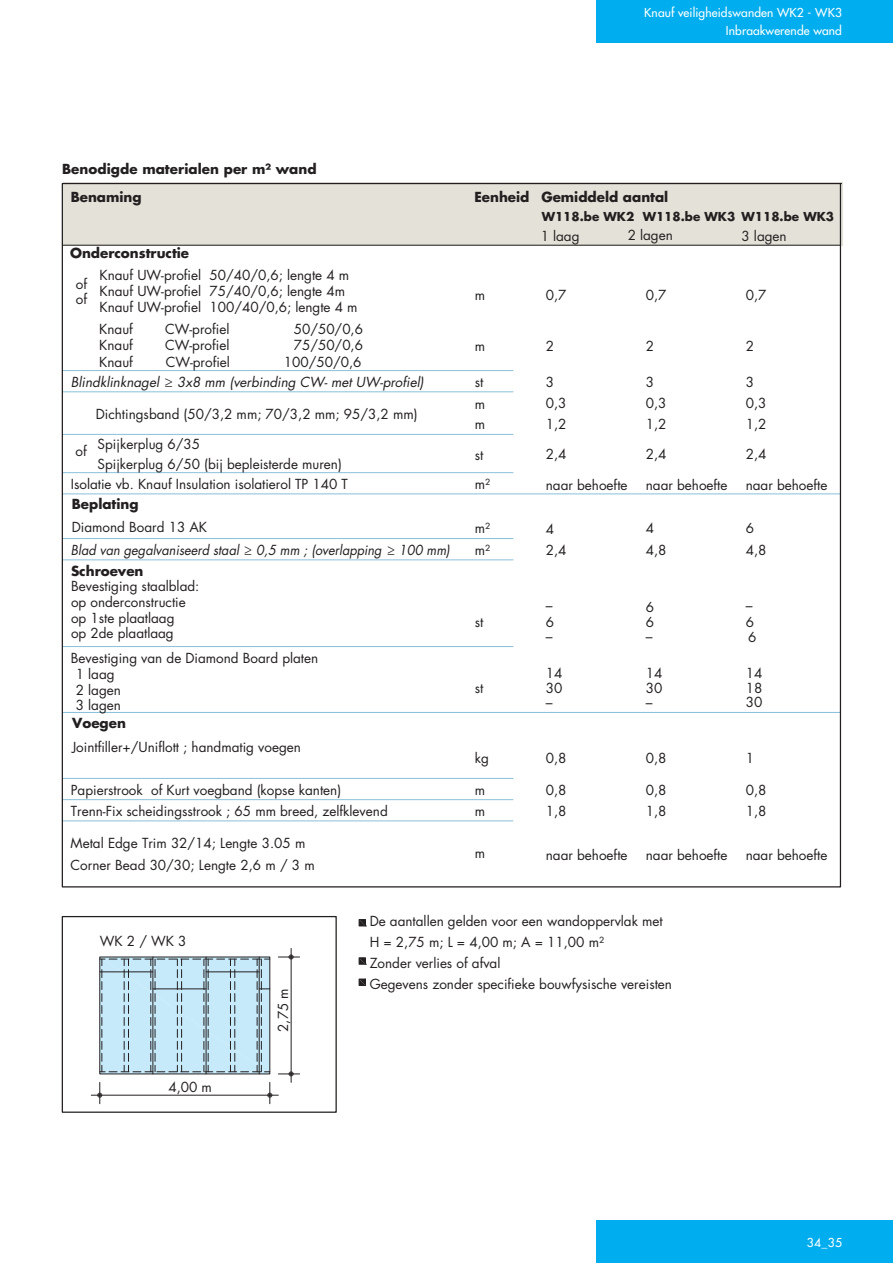
<style>
.page{position:relative;width:893px;height:1263px;background:#fff}
.page>*{position:absolute;margin:0;border:0;box-sizing:border-box;transform-origin:0 0}
.t1{font:13.5px/21.3px "Futura Std";color:#231f20}
.t2{font:italic 13.5px/23.1px "Futura Std";color:#231f20;scale:.95 1}
.t3{font:700 13.5px "Futura Std";color:#231f20}
.t4{font:italic 13.5px "Futura Std";color:#231f20}
.Kapitelüberschrift_r{font:500 12px "Futura Std";letter-spacing:.01em;color:#fff}
.t5{font:700 12px "Futura Std";color:#231f20}
.s1{font-weight:700;font-style:normal}
.s2{font-style:normal}
.s3{font-weight:700}
</style>
<div class="page">
<div style="left:64px;top:182px;width:779px;height:64px;background:#e3e1d8"></div>
<hr style="left:62px;top:712px;width:778px;height:1px;background:#89c0d9">
<hr style="left:62px;top:494px;width:778px;height:1px;background:#89c0d9">
<hr style="left:62px;top:472px;width:451px;height:1px;background:#89c0d9">
<hr style="left:62px;top:370px;width:451px;height:1px;background:#89c0d9">
<hr style="left:62px;top:391px;width:451px;height:1px;background:#89c0d9">
<hr style="left:62px;top:434px;width:451px;height:1px;background:#89c0d9">
<hr style="left:62px;top:646px;width:451px;height:1px;background:#89c0d9">
<hr style="left:62px;top:559px;width:451px;height:1px;background:#89c0d9">
<hr style="left:62px;top:538px;width:451px;height:1px;background:#89c0d9">
<hr style="left:62px;top:778px;width:451px;height:1px;background:#89c0d9">
<hr style="left:62px;top:799px;width:451px;height:1px;background:#89c0d9">
<hr style="left:62px;top:820px;width:451px;height:1px;background:#89c0d9">
<hr style="left:62px;top:245px;width:778px;height:1px;background:#231f20">
<svg style="left:100px;top:957px;width:170px;height:117px;background:#b5d5e3"></svg>
<hr style="left:153px;top:988px;width:53px;height:1px;background:#231f20">
<hr style="left:206px;top:971px;width:53px;height:1px;background:#231f20">
<hr style="left:100px;top:971px;width:53px;height:1px;background:#231f20">
<div style="left:62px;top:916px;width:275px;height:197px;border:1px solid #231f20"></div>
<hr style="left:91px;top:1095px;width:187px;height:1px;background:#231f20">
<hr style="left:291px;top:948px;width:1px;height:134px;background:#231f20">
<svg style="left:267px;top:1082px;width:5px;height:22px"></svg>
<svg style="left:97px;top:1082px;width:5px;height:22px"></svg>
<svg style="left:278px;top:954px;width:22px;height:5px"></svg>
<svg style="left:278px;top:1071px;width:22px;height:5px"></svg>
<svg style="left:359px;top:919px;width:7px;height:8px"></svg>
<div style="left:359px;top:979px;width:7px;height:7px;border:1px solid #231f20"></div>
<svg style="left:359px;top:979px;width:7px;height:6px"></svg>
<div style="left:359px;top:957px;width:7px;height:7px;border:1px solid #231f20"></div>
<svg style="left:359px;top:958px;width:7px;height:7px"></svg>
<div style="left:597px;top:1220px;width:296px;height:43px;background:#00aeef"></div>
<div style="left:597px;top:0;width:296px;height:43px;background:#00aeef"></div>
<p class="t3" style="left:62px;top:160px;width:256px">Benodigde materialen per m² wand</p>
<p class="Kapitelüberschrift_r" style="left:644px;top:5px;width:199px">Knauf veiligheidswanden WK2 - WK3</p>
<p class="Kapitelüberschrift_r" style="left:726px;top:23px;width:118px">Inbraakwerende wand</p>
<p class="t3" style="left:71px;top:188px;width:72px">Benaming</p>
<p class="t3" style="left:474px;top:188px;width:195px">Eenheid Gemiddeld aantal</p>
<p class="t3" style="left:70px;top:244px;width:121px">Onderconstructie</p>
<p class="t1" style="left:76px;top:277px;width:13px;line-height:15px">of of</p>
<p class="t1" style="left:99px;top:267px;width:260px;line-height:16.2px">Knauf UW-profiel 50/40/0,6; lengte 4 m<br>Knauf UW-profiel 75/40/0,6; lengte 4m<br>Knauf UW-profiel 100/40/0,6; lengte 4 m</p>
<p class="t1" style="left:99px;top:319px;width:35px">Knauf</p>
<p class="t1" style="left:165px;top:319px;width:66px">CW-profiel</p>
<p class="t1" style="left:294px;top:319px;width:71px">50/50/0,6</p>
<p class="t1" style="left:99px;top:335px;width:35px">Knauf</p>
<p class="t1" style="left:165px;top:335px;width:66px">CW-profiel</p>
<p class="t1" style="left:294px;top:335px;width:71px">75/50/0,6</p>
<p class="t1" style="left:99px;top:352px;width:35px">Knauf</p>
<p class="t1" style="left:166px;top:352px;width:66px">CW-profiel</p>
<p class="t1" style="left:284px;top:352px;width:79px">100/50/0,6</p>
<p class="t4" style="left:71px;top:374px;width:354px">Blindklinknagel ≥ 3x8 mm (verbinding CW- met UW-profiel)</p>
<p class="t1" style="left:96px;top:404px;width:323px">Dichtingsband (50/3,2 mm; 70/3,2 mm; 95/3,2 mm)</p>
<p class="t1" style="left:98px;top:435px;width:246px;line-height:19.5px">Spijkerplug 6/35<br>Spijkerplug 6/50 (bij bepleisterde muren)</p>
<p class="t2" style="left:71px;top:493px;width:400px"><span class="s1">Beplating<br></span><span class="s2">Diamond Board 13 AK<br></span>Blad van gegalvaniseerd staal ≥ 0,5 mm ; (overlapping ≥ 100 mm)</p>
<p class="t1" style="left:76px;top:440px;width:13px">of</p>
<p class="t1" style="left:71px;top:474px;width:279px">Isolatie vb. Knauf Insulation isolatierol TP 140 T</p>
<p class="t1" style="left:475px;top:284px;width:12px">m</p>
<p class="t1" style="left:475px;top:335px;width:12px">m</p>
<p class="t1" style="left:475px;top:372px;width:12px">st m m</p>
<p class="t1" style="left:475px;top:440px;width:17px;line-height:29.1px">st m²</p>
<p class="t1" style="left:475px;top:518px;width:17px">m² m²</p>
<p class="t5" style="left:542px;top:209px;width:195px">W118.be WK2 W118.be WK3</p>
<p class="t1" style="left:541px;top:225px;width:40px">1 laag</p>
<p class="t1" style="left:628px;top:225px;width:47px">2 lagen</p>
<p class="t5" style="left:741px;top:209px;width:94px">W118.be WK3</p>
<p class="t1" style="left:741px;top:225px;width:47px">3 lagen</p>
<p class="t1" style="left:546px;top:284px;width:22px">0,7</p>
<p class="t1" style="left:546px;top:335px;width:10px">2</p>
<p class="t1" style="left:546px;top:371px;width:22px">3<br>0,3<br>1,2</p>
<p class="t1" style="left:546px;top:444px;width:22px">2,4</p>
<p class="t1" style="left:546px;top:475px;width:83px">naar behoefte</p>
<p class="t1" style="left:546px;top:518px;width:22px">4<br>2,4</p>
<p class="t1" style="left:646px;top:284px;width:22px">0,7</p>
<p class="t1" style="left:646px;top:335px;width:10px">2</p>
<p class="t1" style="left:646px;top:371px;width:10px">3</p>
<p class="t1" style="left:646px;top:393px;width:22px">0,3<br>1,2</p>
<p class="t1" style="left:646px;top:444px;width:22px">2,4</p>
<p class="t1" style="left:646px;top:475px;width:83px">naar behoefte</p>
<p class="t1" style="left:646px;top:518px;width:10px">4</p>
<p class="t1" style="left:646px;top:539px;width:22px">4,8</p>
<p class="t1" style="left:746px;top:284px;width:22px">0,7</p>
<p class="t1" style="left:746px;top:335px;width:10px">2</p>
<p class="t1" style="left:746px;top:371px;width:10px">3</p>
<p class="t1" style="left:746px;top:393px;width:22px">0,3</p>
<p class="t1" style="left:746px;top:443px;width:22px">2,4</p>
<p class="t1" style="left:746px;top:475px;width:83px">naar behoefte</p>
<p class="t1" style="left:746px;top:518px;width:22px">6<br>4,8</p>
<p class="t1" style="left:746px;top:414px;width:22px">1,2</p>
<p class="t1" style="left:71px;top:564px;width:130px;line-height:14.9px"><span class="s3">Schroeven<br></span>Bevestiging staalblad:</p>
<p class="t1" style="left:71px;top:595px;width:116px;line-height:15.1px">op onderconstructie op 1ste plaatlaag op 2de plaatlaag</p>
<p class="t1" style="left:546px;top:595px;width:8px">–</p>
<p class="t1" style="left:546px;top:611px;width:10px">6</p>
<p class="t1" style="left:475px;top:612px;width:10px">st</p>
<p class="t1" style="left:546px;top:626px;width:8px">–</p>
<p class="t1" style="left:646px;top:596px;width:10px">6</p>
<p class="t1" style="left:646px;top:611px;width:10px">6</p>
<p class="t1" style="left:646px;top:626px;width:8px">–</p>
<p class="t1" style="left:746px;top:595px;width:8px">–</p>
<p class="t1" style="left:746px;top:614px;width:12px;line-height:15.3px">6<br>6</p>
<p class="t1" style="left:76px;top:651px;width:244px;line-height:15.6px;text-indent:-5px">Bevestiging van de Diamond Board platen<br>1 laag<br>2 lagen<br>3 lagen</p>
<p class="t1" style="left:72px;top:711px;width:230px;line-height:23.9px"><span class="s3">Voegen<br></span>Jointfiller+/Uniflott ; handmatig voegen</p>
<p class="t1" style="left:71px;top:780px;width:318px">Papierstrook of Kurt voegband (kopse kanten)<br>Trenn-Fix scheidingsstrook ; 65 mm breed, zelfklevend</p>
<p class="t1" style="left:71px;top:832px;width:246px;line-height:22px">Metal Edge Trim 32/14; Lengte 3.05 m<br>Corner Bead 30/30; Lengte 2,6 m / 3 m</p>
<p class="t1" style="left:546px;top:662px;width:18px">14</p>
<p class="t1" style="left:646px;top:662px;width:18px">14</p>
<p class="t1" style="left:746px;top:662px;width:18px">14</p>
<p class="t1" style="left:475px;top:678px;width:10px">st</p>
<p class="t1" style="left:546px;top:677px;width:18px">30</p>
<p class="t1" style="left:546px;top:692px;width:8px">–</p>
<p class="t1" style="left:646px;top:677px;width:18px">30</p>
<p class="t1" style="left:746px;top:680px;width:18px;line-height:14.9px">18<br>30</p>
<p class="t1" style="left:646px;top:692px;width:8px">–</p>
<p class="t1" style="left:475px;top:747px;width:16px">kg</p>
<p class="t1" style="left:546px;top:747px;width:22px">0,8</p>
<p class="t1" style="left:646px;top:747px;width:22px">0,8</p>
<p class="t1" style="left:746px;top:747px;width:10px">1</p>
<p class="t1" style="left:475px;top:779px;width:12px">m m</p>
<p class="t1" style="left:475px;top:843px;width:12px">m</p>
<p class="t1" style="left:546px;top:779px;width:22px">0,8</p>
<p class="t1" style="left:546px;top:800px;width:22px">1,8</p>
<p class="t1" style="left:546px;top:844px;width:83px">naar behoefte</p>
<p class="t1" style="left:646px;top:779px;width:22px">0,8<br>1,8</p>
<p class="t1" style="left:646px;top:844px;width:83px">naar behoefte</p>
<p class="t1" style="left:746px;top:779px;width:22px">0,8</p>
<p class="t1" style="left:746px;top:800px;width:22px">1,8</p>
<p class="t1" style="left:746px;top:844px;width:83px">naar behoefte</p>
<p class="t1" style="left:100px;top:930px;width:88px">WK 2 / WK 3</p>
<p class="t1" style="left:168px;top:1077px;width:45px">4,00 m</p>
<p class="t1" style="left:273px;top:1032px;width:45px;rotate:-90deg">2,75 m</p>
<p class="t1" style="left:370px;top:911px;width:295px;line-height:20.5px">De aantallen gelden voor een wandoppervlak met<br>H = 2,75 m; L = 4,00 m; A = 11,00 m²<br>Zonder verlies of afval</p>
<p class="t1" style="left:370px;top:974px;width:304px">Gegevens zonder specifieke bouwfysische vereisten</p>
<p class="Kapitelüberschrift_r" style="left:807px;top:1235px;width:37px">34_35</p>
</div>
